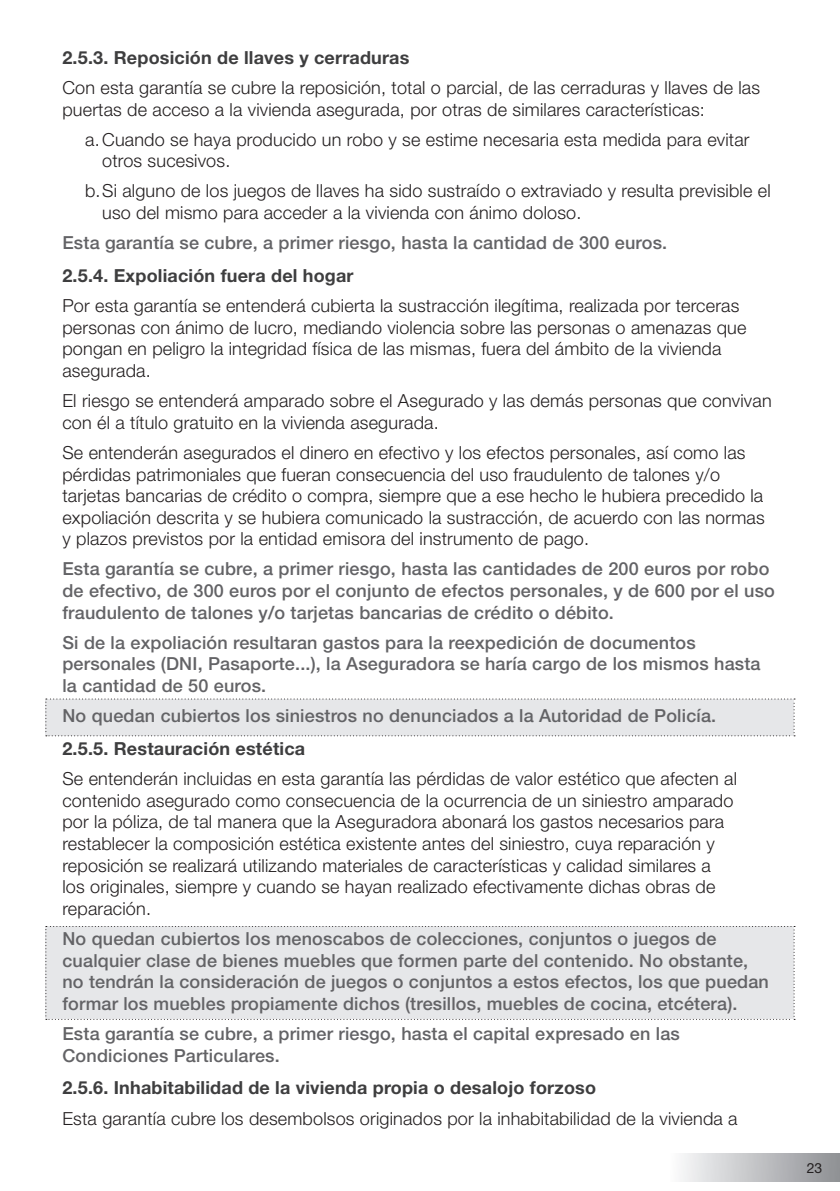
<style>
.page{position:relative;width:840px;height:1191px;background:#fff}
.page>*{position:absolute;margin:0;border:0;box-sizing:border-box;transform-origin:0 0}
.t1{font:300 18px/21.6px "Helvetica Neue LT Std";letter-spacing:.01em;color:#231f20}
.t2{font:500 18px/21.6px "Helvetica Neue LT Std";letter-spacing:.01em;color:#636366}
.subtítulo{font:700 18px "Helvetica Neue LT Std";letter-spacing:.01em;color:#3e3e3f}
.t3{font:14px "Helvetica Neue LT Std";color:#231f20}
</style>
<div class="page">
<div style="left:670px;top:1153px;width:169px;height:28px;background:linear-gradient(to right,#fbfbfc,#8e9094)"></div>
<div style="left:45px;top:698px;width:749px;height:38px;background:#e6e7e9"></div>
<div style="left:45px;top:926px;width:749px;height:94px;background:#e6e7e9"></div>
<p class="subtítulo" style="left:62px;top:46px;width:348px">2.5.3. Reposición de llaves y cerraduras</p>
<p class="t1" style="left:62px;top:76px;width:698px">Con esta garantía se cubre la reposición, total o parcial, de las cerraduras y llaves de las puertas de acceso a la vivienda asegurada, por otras de similares características:</p>
<p class="t1" style="left:102px;top:128px;width:648px;text-indent:-17px">a.Cuando se haya producido un robo y se estime necesaria esta medida para evitar otros sucesivos.</p>
<p class="t1" style="left:102px;top:180px;width:669px;text-indent:-17px">b.Si alguno de los juegos de llaves ha sido sustraído o extraviado y resulta previsible el uso del mismo para acceder a la vivienda con ánimo doloso.</p>
<p class="t2" style="left:62px;top:232px;width:606px">Esta garantía se cubre, a primer riesgo, hasta la cantidad de 300 euros.</p>
<p class="subtítulo" style="left:62px;top:264px;width:292px">2.5.4. Expoliación fuera del hogar</p>
<p class="t1" style="left:62px;top:295px;width:685px">Por esta garantía se entenderá cubierta la sustracción ilegítima, realizada por terceras personas con ánimo de lucro, mediando violencia sobre las personas o amenazas que pongan en peligro la integridad física de las mismas, fuera del ámbito de la vivienda asegurada.</p>
<p class="t1" style="left:62px;top:389px;width:710px">El riesgo se entenderá amparado sobre el Asegurado y las demás personas que convivan con él a título gratuito en la vivienda asegurada.</p>
<p class="t1" style="left:62px;top:441px;width:703px">Se entenderán asegurados el dinero en efectivo y los efectos personales, así como las pérdidas patrimoniales que fueran consecuencia del uso fraudulento de talones y/o tarjetas bancarias de crédito o compra, siempre que a ese hecho le hubiera precedido la expoliación descrita y se hubiera comunicado la sustracción, de acuerdo con las normas y plazos previstos por la entidad emisora del instrumento de pago.</p>
<p class="t2" style="left:62px;top:558px;width:713px">Esta garantía se cubre, a primer riesgo, hasta las cantidades de 200 euros por robo de efectivo, de 300 euros por el conjunto de efectos personales, y de 600 por el uso fraudulento de talones y/o tarjetas bancarias de crédito o débito.</p>
<p class="t2" style="left:62px;top:631px;width:699px">Si de la expoliación resultaran gastos para la reexpedición de documentos personales (DNI, Pasaporte...), la Aseguradora se haría cargo de los mismos hasta la cantidad de 50 euros.</p>
<p class="t2" style="left:62px;top:704px;width:655px">No quedan cubiertos los siniestros no denunciados a la Autoridad de Policía.</p>
<p class="subtítulo" style="left:62px;top:737px;width:244px">2.5.5. Restauración estética</p>
<p class="t1" style="left:62px;top:767px;width:675px">Se entenderán incluidas en esta garantía las pérdidas de valor estético que afecten al contenido asegurado como consecuencia de la ocurrencia de un siniestro amparado por la póliza, de tal manera que la Aseguradora abonará los gastos necesarios para restablecer la composición estética existente antes del siniestro, cuya reparación y reposición se realizará utilizando materiales de características y calidad similares a los originales, siempre y cuando se hayan realizado efectivamente dichas obras de reparación.</p>
<p class="t2" style="left:62px;top:927px;width:707px">No quedan cubiertos los menoscabos de colecciones, conjuntos o juegos de cualquier clase de bienes muebles que formen parte del contenido. No obstante, no tendrán la consideración de juegos o conjuntos a estos efectos, los que puedan formar los muebles propiamente dichos (tresillos, muebles de cocina, etcétera).</p>
<p class="t2" style="left:62px;top:1022px;width:618px">Esta garantía se cubre, a primer riesgo, hasta el capital expresado en las<br>Condiciones Particulares.</p>
<p class="subtítulo" style="left:62px;top:1076px;width:535px">2.5.6. Inhabitabilidad de la vivienda propia o desalojo forzoso</p>
<p class="t1" style="left:62px;top:1107px;width:676px">Esta garantía cubre los desembolsos originados por la inhabitabilidad de la vivienda a</p>
<p class="t3" style="left:806px;top:1159px;width:17px">23</p>
</div>
